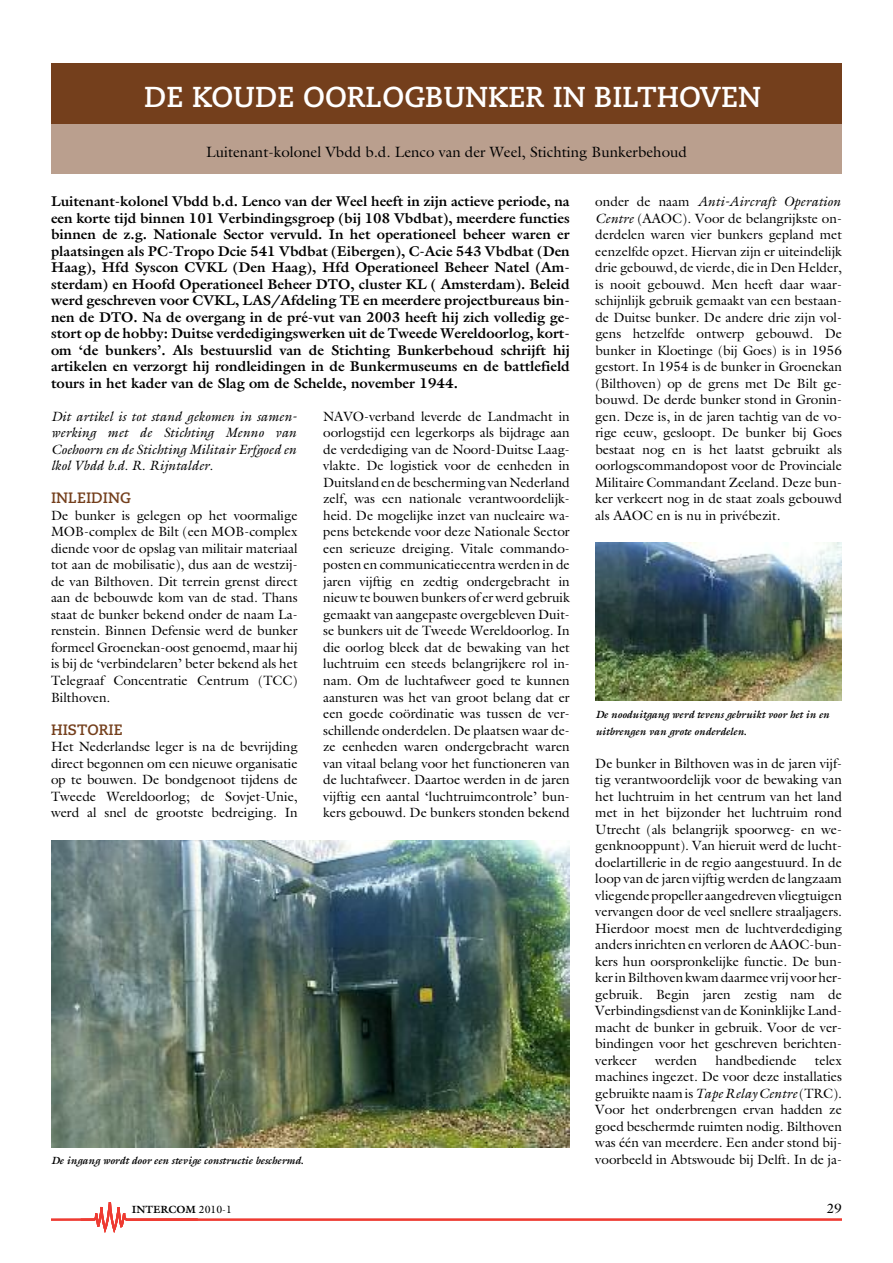
<style>
.page{position:relative;width:893px;height:1263px;background:#fff}
.page>*{position:absolute;margin:0;border:0;box-sizing:border-box;transform-origin:0 0}
.t1{font:700 28.8px "Caecilia";color:#fff}
.t2{font:15px "Galliard";color:#000}
.t3{font:700 15px "Caecilia";color:#743f1c}
.t4{font:700 14.25px/16.5px "Galliard";color:#000;text-align:justify}
.t5{font:13.5px/16.5px "Galliard";color:#000;text-align:justify}
.t6{font:italic 13.5px/16.5px "Galliard";color:#000;text-align:justify}
.t7{font:italic 700 10.5px/16.5px "Galliard";color:#000}
.t8{font:700 10.5px "Galliard";color:#000}
.s1{font-style:italic}
.s2{font-weight:400}
</style>
<div class="page">
<svg style="left:51px;top:1202px;width:791px;height:31px"></svg>
<div style="left:51px;top:64px;width:791px;height:60px;background:#743f1c"></div>
<div style="left:51px;top:124px;width:791px;height:49px;background:#ba9f8e"></div>
<img style="left:51px;top:840px;width:519px;height:307px">
<img style="left:596px;top:542px;width:246px;height:159px">
<h1 class="t1" style="left:144px;top:85px;width:618px">DE KOUDE OORLOGBUNKER IN BILTHOVEN</h1>
<p class="t2" style="left:206px;top:143px;width:482px">Luitenant-kolonel Vbdd b.d. Lenco van der Weel, Stichting Bunkerbehoud</p>
<p class="t4" style="left:51px;top:193px;width:520px">Luitenant-kolonel Vbdd b.d. Lenco van der Weel heeft in zijn actieve periode, na een korte tijd binnen 101 Verbindingsgroep (bij 108 Vbdbat), meerdere functies binnen de z.g. Nationale Sector vervuld. In het operationeel beheer waren er plaatsingen als PC-Tropo Dcie 541 Vbdbat (Eibergen), C-Acie 543 Vbdbat (Den Haag), Hfd Syscon CVKL (Den Haag), Hfd Operationeel Beheer Natel (Am&shy;sterdam) en Hoofd Operationeel Beheer DTO, cluster KL ( Amsterdam). Beleid werd geschreven voor CVKL, LAS/Afdeling TE en meerdere projectbureaus bin&shy;nen de DTO. Na de overgang in de pré-vut van 2003 heeft hij zich volledig ge&shy;stort op de hobby: Duitse verdedigingswerken uit de Tweede Wereldoorlog, kort&shy;om ‘de bunkers’. Als bestuurslid van de Stichting Bunkerbehoud schrijft hij artikelen en verzorgt hij rondleidingen in de Bunkermuseums en de battlefield tours in het kader van de Slag om de Schelde, november 1944.</p>
<p class="t6" style="left:51px;top:408px;width:247px">Dit artikel is tot stand gekomen in samen&shy;werking met de Stichting Menno van Coehoorn en de Stichting Militair Erfgoed en lkol Vbdd b.d. R. Rijntalder.</p>
<p class="t3" style="left:51px;top:492px;width:81px">INLEIDING</p>
<p class="t5" style="left:51px;top:507px;width:248px">De bunker is gelegen op het voormalige MOB-complex de Bilt (een MOB-complex diende voor de opslag van militair materiaal tot aan de mobilisatie), dus aan de westzij&shy;de van Bilthoven. Dit terrein grenst direct aan de bebouwde kom van de stad. Thans staat de bunker bekend onder de naam La&shy;renstein. Binnen Defensie werd de bunker formeel Groenekan-oost genoemd, maar hij is bij de ‘verbindelaren’ beter bekend als het Telegraaf Concentratie Centrum (TCC)<br>Bilthoven.</p>
<p class="t3" style="left:51px;top:723px;width:73px">HISTORIE</p>
<p class="t5" style="left:51px;top:738px;width:248px">Het Nederlandse leger is na de bevrijding direct begonnen om een nieuwe organisatie op te bouwen. De bondgenoot tijdens de Tweede Wereldoorlog; de Sovjet-Unie, werd al snel de grootste bedreiging. In</p>
<p class="t5" style="left:323px;top:408px;width:248px">NAVO-verband leverde de Landmacht in oorlogstijd een legerkorps als bijdrage aan de verdediging van de Noord-Duitse Laag&shy;vlakte. De logistiek voor de eenheden in Duitsland en de bescherming van Nederland zelf, was een nationale verantwoordelijk&shy;heid. De mogelijke inzet van nucleaire wa&shy;pens betekende voor deze Nationale Sector een serieuze dreiging. Vitale commando&shy;posten en communicatiecentra werden in de jaren vijftig en zedtig ondergebracht in nieuw te bouwen bunkers of er werd gebruik gemaakt van aangepaste overgebleven Duit&shy;se bunkers uit de Tweede Wereldoorlog. In die oorlog bleek dat de bewaking van het luchtruim een steeds belangrijkere rol in&shy;nam. Om de luchtafweer goed te kunnen aansturen was het van groot belang dat er een goede coördinatie was tussen de ver&shy;schillende onderdelen. De plaatsen waar de&shy;ze eenheden waren ondergebracht waren van vitaal belang voor het functioneren van de luchtafweer. Daartoe werden in de jaren vijftig een aantal ‘luchtruimcontrole’ bun&shy;kers gebouwd. De bunkers stonden bekend</p>
<p class="t7" style="left:51px;top:1152px;width:254px">De ingang wordt door een stevige constructie beschermd.</p>
<p class="t5" style="left:595px;top:194px;width:248px">onder de naam <span class="s1">Anti-Aircraft Operation Centre</span> (AAOC). Voor de belangrijkste on&shy;derdelen waren vier bunkers gepland met eenzelfde opzet. Hiervan zijn er uiteindelijk drie gebouwd, de vierde, die in Den Helder, is nooit gebouwd. Men heeft daar waar&shy;schijnlijk gebruik gemaakt van een bestaan&shy;de Duitse bunker. De andere drie zijn vol&shy;gens hetzelfde ontwerp gebouwd. De bunker in Kloetinge (bij Goes) is in 1956 gestort. In 1954 is de bunker in Groenekan (Bilthoven) op de grens met De Bilt ge&shy;bouwd. De derde bunker stond in Gronin&shy;gen. Deze is, in de jaren tachtig van de vo&shy;rige eeuw, gesloopt. De bunker bij Goes bestaat nog en is het laatst gebruikt als oorlogscommandopost voor de Provinciale Militaire Commandant Zeeland. Deze bun&shy;ker verkeert nog in de staat zoals gebouwd als AAOC en is nu in privébezit.</p>
<p class="t7" style="left:595px;top:706px;width:236px">De nooduitgang werd tevens gebruikt voor het in en uitbrengen van grote onderdelen.</p>
<p class="t5" style="left:595px;top:755px;width:248px">De bunker in Bilthoven was in de jaren vijf&shy;tig verantwoordelijk voor de bewaking van het luchtruim in het centrum van het land met in het bijzonder het luchtruim rond Utrecht (als belangrijk spoorweg- en we&shy;genknooppunt). Van hieruit werd de lucht&shy;doelartillerie in de regio aangestuurd. In de loop van de jaren vijftig werden de langzaam vliegende propeller aangedreven vliegtuigen vervangen door de veel snellere straaljagers.<br>Hierdoor moest men de luchtverdediging anders inrichten en verloren de AAOC-bun&shy;kers hun oorspronkelijke functie. De bun&shy;kerinBilthovenkwamdaarmee vrij voorher&shy;gebruik. Begin jaren zestig nam de Verbindingsdienst van de Koninklijke Land&shy;macht de bunker in gebruik. Voor de ver&shy;bindingen voor het geschreven berichten&shy;verkeer</p>
<p class="t5" style="left:595px;top:1052px;width:248px;text-indent:220px">telex machines ingezet. De voor deze installaties gebruikte naam is <span class="s1">TapeRelayCentre</span> (TRC).<br>Voor het onderbrengen ervan hadden ze goed beschermde ruimten nodig. Bilthoven was één van meerdere. Een ander stond bij&shy;voorbeeld in Abtswoude bij Delft. In de ja-</p>
<p class="t5" style="left:655px;top:1052px;width:44px">werden</p>
<p class="t5" style="left:716px;top:1052px;width:82px">handbediende</p>
<p class="t8" style="left:132px;top:1203px;width:102px">INTERCOM <span class="s2">2010-1</span></p>
<p class="t5" style="left:827px;top:1200px;width:17px">29</p>
</div>
